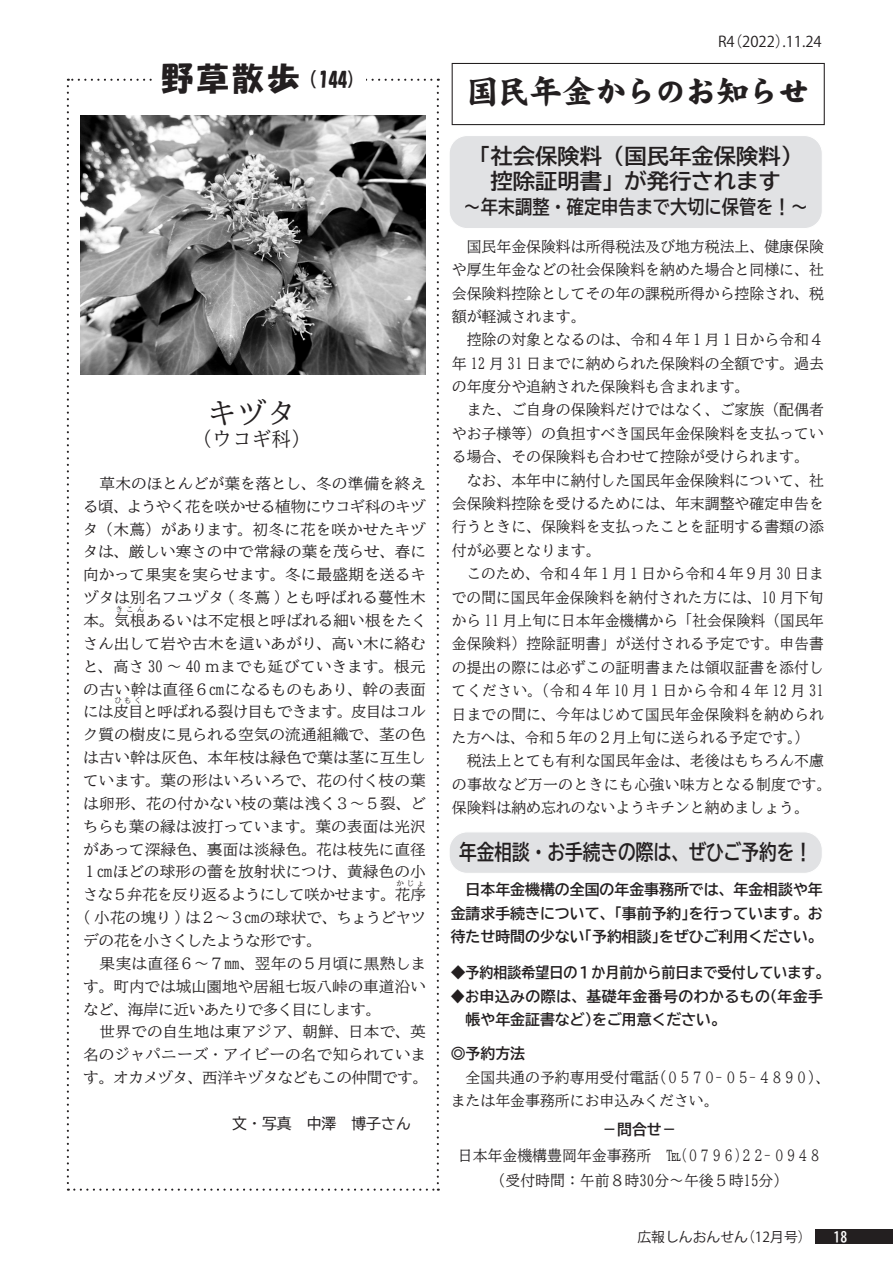
<style>
.page{position:relative;width:893px;height:1263px;background:#fff}
.page>*{position:absolute;margin:0;border:0;box-sizing:border-box;transform-origin:0 0}
.本文{font:32.7px "DF Kai Sho Std W12";letter-spacing:-.08em;color:#231f20}
.本文-2{font:31.95px "HG Soei Kakupoptai";color:#231f20}
.t1{font:28.65px "BIZ UD Mincho Medium";color:#231f20}
.t2{font:21.3px "BIZ UD Gothic Bold";color:#231f20;scale:1.05 1}
.t3{font:21.3px "BIZ UD Gothic Bold";color:#231f20;scale:.83 1}
.t4{font:19.2px "BIZ UD Gothic Bold";color:#231f20;scale:.9 1}
.t5{font:19.2px "BIZ UD Mincho Medium";color:#231f20}
.本文-3{font:19.2px "HG Soei Kakupoptai";color:#231f20}
.t6{font:14.85px/23.4px "BIZ UD Mincho Medium";color:#231f20;text-align:justify}
.t7{font:14.85px/22.8px "BIZ UD Mincho Medium";color:#231f20;text-align:justify;scale:1.05 1}
.t8{font:14.85px/23.4px "BIZ UD Gothic Bold";color:#231f20;text-align:right}
.t9{font:14.85px/22.8px "BIZ UD Mincho Medium";letter-spacing:-.04em;color:#231f20;scale:1.05 1}
.t10{font:14.85px/23.4px "BIZ UD Gothic Bold";letter-spacing:.03em;color:#231f20;scale:.94 1}
.t11{font:14.85px "BIZ UD Mincho Medium";color:#231f20;scale:.8 1}
.t12{font:14.85px "Koz Go Pro";color:#231f20}
.t13{font:13.8px "Koz Go Pro";color:#231f20}
.t14{font:13.8px "BIZ UD Gothic Bold";color:#fff}
.t15{font:7.5px "BIZ UD Mincho Medium";letter-spacing:.38em;color:#231f20}
</style>
<div class="page">
<svg style="left:67px;top:79px;width:372px;height:1112px"></svg>
<div style="left:153px;top:62px;width:213px;height:38px;background:#fff"></div>
<img style="left:80px;top:116px;width:346px;height:258px">
<div style="left:452px;top:63px;width:373px;height:62px;border:1px solid #231f20"></div>
<div style="left:449px;top:136px;width:373px;height:93px;background:#e1e2e4;border-radius:18px"></div>
<div style="left:449px;top:135px;width:374px;height:94px;border:1px solid #fff;border-radius:18px"></div>
<div style="left:449px;top:832px;width:373px;height:41px;background:#e1e2e4;border-radius:18px"></div>
<div style="left:449px;top:831px;width:374px;height:43px;border:1px solid #fff;border-radius:18px"></div>
<div style="left:815px;top:1229px;width:78px;height:15px;background:#231f20"></div>
<hr style="left:0;top:0;width:1px;height:615px;background:#d1d2d4">
<p class="本文-2" style="left:161px;top:63px;width:140px">野草散歩</p>
<p class="本文-3" style="left:300px;top:69px;width:59px">（144)</p>
<p class="t1" style="left:208px;top:399px;width:89px">キヅタ</p>
<p class="t5" style="left:193px;top:429px;width:119px">（ウコギ科(</p>
<p class="t7" style="left:83px;top:472px;width:329px">　草木のほとんどが葉を落とし、冬の準備を終える頃、ようやく花を咲かせる植物にウコギ科のキヅタ（木蔦）があります。初冬に花を咲かせたキヅタは、厳しい寒さの中で常緑の葉を茂らせ、春に向かって果実を実らせます。冬に最盛期を送るキヅタは別名フユヅタ ( 冬蔦 ) とも呼ばれる蔓性木本。気根あるいは不定根と呼ばれる細い根をたく</p>
<p class="t15" style="left:116px;top:605px;width:30px">きこん</p>
<p class="t7" style="left:83px;top:632px;width:328px">さん出して岩や古木を這いあがり、高い木に絡むと、高さ 30 ～ 40 ｍまでも延びていきます。根元の古い幹は直径６㎝になるものもあり、幹の表面には皮目と呼ばれる裂け目もできます。皮目はコル</p>
<p class="t15" style="left:115px;top:697px;width:28px">ひもく</p>
<p class="t7" style="left:82px;top:723px;width:329px">ク質の樹皮に見られる空気の流通組織で、茎の色は古い幹は灰色、本年枝は緑色で葉は茎に互生しています。葉の形はいろいろで、花の付く枝の葉は卵形、花の付かない枝の葉は浅く３～５裂、どちらも葉の縁は波打っています。葉の表面は光沢があって深緑色、裏面は淡緑色。花は枝先に直径１㎝ほどの球形の蕾を放射状につけ、黄緑色の小さな５弁花を反り返るようにして咲かせます。花序</p>
<p class="t15" style="left:396px;top:880px;width:29px">かじょ</p>
<p class="t9" style="left:83px;top:906px;width:328px">( 小花の塊り ) は２～３㎝の球状で、ちょうどヤツデの花を小さくしたような形です。</p>
<p class="t7" style="left:83px;top:952px;width:328px">　果実は直径６～７㎜、翌年の５月頃に黒熟します。町内では城山園地や居組七坂八峠の車道沿いなど、海岸に近いあたりで多く目にします。</p>
<p class="t7" style="left:83px;top:1020px;width:330px;text-align:left">　世界での自生地は東アジア、朝鮮、日本で、英名のジャパニーズ・アイビーの名で知られています。オカメヅタ、西洋キヅタなどもこの仲間です。</p>
<p class="t12" style="left:718px;top:32px;width:73px">)4R 2022(</p>
<p class="t12" style="left:782px;top:32px;width:41px">.11.24</p>
<p class="本文" style="left:466px;top:74px;width:346px">国民年金からのお知らせ</p>
<p class="t2" style="left:468px;top:145px;width:320px">「社会保険料（国民年金保険料(</p>
<p class="t2" style="left:491px;top:171px;width:278px">控除証明書」が発行されます</p>
<p class="t4" style="left:463px;top:197px;width:384px">～年末調整・確定申告まで大切に保管を!~</p>
<p class="t6" style="left:452px;top:234px;width:374px">　国民年金保険料は所得税法及び地方税法上、健康保険や厚生年金などの社会保険料を納めた場合と同様に、社会保険料控除としてその年の課税所得から控除され、税額が軽減されます。</p>
<p class="t6" style="left:452px;top:328px;width:374px">　控除の対象となるのは、令和４年１月１日から令和４年 12 月 31 日までに納められた保険料の全額です。過去の年度分や追納された保険料も含まれます。</p>
<p class="t6" style="left:452px;top:398px;width:374px">　また、ご自身の保険料だけではなく、ご家族（配偶者やお子様等）の負担すべき国民年金保険料を支払っている場合、その保険料も合わせて控除が受けられます。</p>
<p class="t6" style="left:452px;top:468px;width:374px">　なお、本年中に納付した国民年金保険料について、社会保険料控除を受けるためには、年末調整や確定申告を行うときに、保険料を支払ったことを証明する書類の添付が必要となります。</p>
<p class="t6" style="left:452px;top:562px;width:374px;text-indent:15px">このため、令和４年１月１日から令和４年９月 30 日までの間に国民年金保険料を納付された方には、10 月下旬から 11 月上旬に日本年金機構から「社会保険料（国民年金保険料）控除証明書」が送付される予定です。申告書の提出の際には必ずこの証明書または領収証書を添付してください。（令和４年 10 月１日から令和４年 12 月 31日までの間に、今年はじめて国民年金保険料を納められた方へは、令和５年の２月上旬に送られる予定です (。</p>
<p class="t6" style="left:452px;top:749px;width:381px;text-align:left">　税法上とても有利な国民年金は、老後はもちろん不慮の事故など万一のときにも心強い味方となる制度です。保険料は納め忘れのないようキチンと納めましょう。</p>
<p class="t3" style="left:459px;top:841px;width:427px">年金相談・お手続きの際は、ぜひご予約を!</p>
<p class="t8" style="left:466px;top:878px;width:359px">日本年金機構の全国の年金事務所では、年金相談や年を行っています。お</p>
<p class="t8" style="left:659px;top:901px;width:165px;text-align:left;text-indent:-208px">金請求手続きについて、「事前予約」<br>をぜひご利用ください。</p>
<p class="t8" style="left:577px;top:925px;width:91px">「予約相談」</p>
<p class="t8" style="left:451px;top:925px;width:135px">待たせ時間の少ない</p>
<p class="t8" style="left:451px;top:961px;width:380px">◆予約相談希望日の１か月前から前日まで受付しています。</p>
<p class="t8" style="left:762px;top:984px;width:62px">（年金手</p>
<p class="t10" style="left:592px;top:984px;width:191px;text-indent:-141px">◆お申込みの際は、基礎年金番号のわかるものをご用意ください。</p>
<p class="t8" style="left:451px;top:1008px;width:150px">　帳や年金証書など）</p>
<p class="t8" style="left:451px;top:1042px;width:76px">◎予約方法</p>
<p class="t6" style="left:652px;top:1065px;width:180px">)０５７０-０５-４８９０ 、(</p>
<p class="t6" style="left:451px;top:1065px;width:269px">　全国共通の予約専用受付電話<br>または年金事務所にお申込みください。</p>
<p class="t8" style="left:602px;top:1118px;width:76px">－問合せ－</p>
<p class="t11" style="left:666px;top:1148px;width:195px">)T E L ０７９６２２- ０９４８</p>
<p class="t11" style="left:735px;top:1148px;width:16px">(</p>
<p class="t6" style="left:458px;top:1143px;width:195px">日本年金機構豊岡年金事務所</p>
<p class="t6" style="left:491px;top:1169px;width:299px">（受付時間：午前８時30分～午後５時15分(</p>
<p class="t13" style="left:741px;top:1228px;width:72px">（12月号(</p>
<p class="t13" style="left:637px;top:1228px;width:112px">広報しんおんせん</p>
<p class="t14" style="left:833px;top:1229px;width:15px">18</p>
</div>
